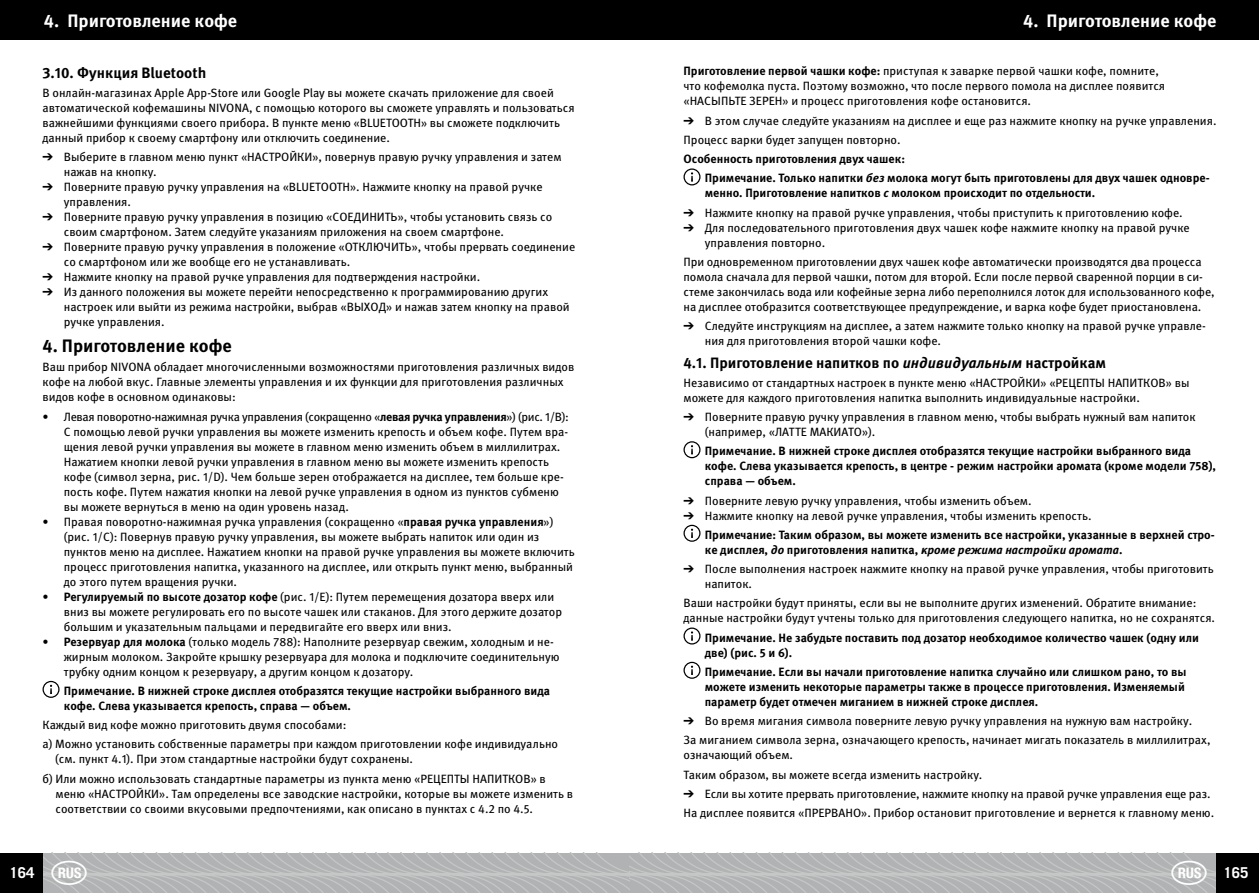
<style>
.page{position:relative;width:1259px;height:893px;background:#fff}
.page>*{position:absolute;margin:0;border:0;box-sizing:border-box;transform-origin:0 0}
.t1{font:700 18px "Meta Pro";color:#fff}
.t2{font:700 18px "Meta Pro";color:#000}
.t3{font:700 15px "Meta Pro";color:#000}
.t4{font:700 15px "Trade Gothic LT Std";color:#fff}
.t5{font:12px/15px "Meta Pro";color:#000}
.t6{font:700 12px/15px "Meta Pro";color:#000}
.s1{font-weight:700}
.s2{font-style:italic}
.s3{font-weight:700;font-style:italic}
</style>
<div class="page">
<svg style="left:43px;top:681px;width:17px;height:17px"></svg>
<svg style="left:683px;top:168px;width:17px;height:17px"></svg>
<svg style="left:683px;top:441px;width:17px;height:17px"></svg>
<svg style="left:683px;top:525px;width:17px;height:17px"></svg>
<svg style="left:683px;top:627px;width:17px;height:17px"></svg>
<svg style="left:683px;top:662px;width:17px;height:17px"></svg>
<div style="left:0;top:0;width:1258px;height:40px;background:#000"></div>
<div style="left:1216px;top:853px;width:42px;height:40px;background:#000"></div>
<div style="left:0;top:853px;width:42px;height:40px;background:#000"></div>
<svg style="left:42px;top:853px;width:1174px;height:40px;background:#b5b6b7"></svg>
<h1 class="t1" style="left:44px;top:9px;width:195px">4. Приготовление кофе</h1>
<h1 class="t1" style="left:1023px;top:9px;width:195px">4. Приготовление кофе</h1>
<p class="t3" style="left:43px;top:63px;width:165px">3.10. Функция Bluetooth</p>
<p class="t5" style="left:43px;top:85px;width:533px">В онлайн-магазинах Apple App-Store или Google Play вы можете скачать приложение для своей автоматической кофемашины NIVONA, с помощью которого вы сможете управлять и пользоваться важнейшими функциями своего прибора. В пункте меню «BLUETOOTH» вы сможете подключить данный прибор к своему смартфону или отключить соединение.</p>
<p class="t5" style="left:64px;top:150px;width:513px">Выберите в главном меню пункт «НАСТРОЙКИ», повернув правую ручку управления и затем нажав на кнопку.<br>Поверните правую ручку управления на «BLUETOOTH». Нажмите кнопку на правой ручке управления.<br>Поверните правую ручку управления в позицию «СОЕДИНИТЬ», чтобы установить связь со своим смартфоном. Затем следуйте указаниям приложения на своем смартфоне.<br>Поверните правую ручку управления в положение «ОТКЛЮЧИТЬ», чтобы прервать соединение со смартфоном или же вообще его не устанавливать.<br>Нажмите кнопку на правой ручке управления для подтверждения настройки.<br>Из данного положения вы можете перейти непосредственно к программированию других настроек или выйти из режима настройки, выбрав «ВЫХОД» и нажав затем кнопку на правой ручке управления.</p>
<h1 class="t2" style="left:43px;top:334px;width:191px">4. Приготовление кофе</h1>
<p class="t5" style="left:43px;top:360px;width:533px">Ваш прибор NIVONA обладает многочисленными возможностями приготовления различных видов кофе на любой вкус. Главные элементы управления и их функции для приготовления различных видов кофе в основном одинаковы:</p>
<p class="t5" style="left:64px;top:409px;width:507px;text-indent:-21px">• Левая поворотно-нажимная ручка управления (сокращенно «<span class="s1">левая ручка управления</span>») (рис. 1/B):<br>С помощью левой ручки управления вы можете изменить крепость и объем кофе. Путем вра&shy;щения левой ручки управления вы можете в главном меню изменить объем в миллилитрах.<br>Нажатием кнопки левой ручки управления в главном меню вы можете изменить крепость кофе (символ зерна, рис. 1/D). Чем больше зерен отображается на дисплее, тем больше кре&shy;пость кофе. Путем нажатия кнопки на левой ручке управления в одном из пунктов субменю вы можете вернуться в меню на один уровень назад.</p>
<p class="t5" style="left:64px;top:514px;width:512px;text-indent:-21px">• Правая поворотно-нажимная ручка управления (сокращенно «<span class="s1">правая ручка управления</span>») (рис. 1/С): Повернув правую ручку управления, вы можете выбрать напиток или один из пунктов меню на дисплее. Нажатием кнопки на правой ручке управления вы можете включить процесс приготовления напитка, указанного на дисплее, или открыть пункт меню, выбранный до этого путем вращения ручки.</p>
<p class="t5" style="left:64px;top:589px;width:500px;text-indent:-21px">• <span class="s1">Регулируемый по высоте дозатор кофе</span> (рис. 1/E): Путем перемещения дозатора вверх или вниз вы можете регулировать его по высоте чашек или стаканов. Для этого держите дозатор большим и указательным пальцами и передвигайте его вверх или вниз.</p>
<p class="t5" style="left:64px;top:634px;width:497px;text-indent:-21px">• <span class="s1">Резервуар для молока</span> (только модель 788): Наполните резервуар свежим, холодным и не&shy;жирным молоком. Закройте крышку резервуара для молока и подключите соединительную трубку одним концом к резервуару, а другим концом к дозатору.</p>
<p class="t6" style="left:64px;top:683px;width:488px">Примечание. В нижней строке дисплея отобразятся текущие настройки выбранного вида кофе. Слева указывается крепость, справа — объем.</p>
<p class="t5" style="left:43px;top:715px;width:517px;line-height:19.2px">Каждый вид кофе можно приготовить двумя способами:<br>a) Можно установить собственные параметры при каждом приготовлении кофе индивидуально</p>
<p class="t5" style="left:43px;top:750px;width:505px;line-height:19.2px;text-indent:13px">(см. пункт 4.1). При этом стандартные настройки будут сохранены.<br>б) Или можно использовать стандартные параметры из пункта меню «РЕЦЕПТЫ НАПИТКОВ» в</p>
<p class="t5" style="left:56px;top:786px;width:519px">меню «НАСТРОЙКИ». Там определены все заводские настройки, которые вы можете изменить в соответствии со своими вкусовыми предпочтениями, как описано в пунктах с 4.2 по 4.5.</p>
<p class="t5" style="left:683px;top:64px;width:483px"><span class="s1">Приготовление первой чашки кофе:</span> приступая к заварке первой чашки кофе, помните, что кофемолка пуста. Поэтому возможно, что после первого помола на дисплее появится «НАСЫПЬТЕ ЗЕРЕН» и процесс приготовления кофе остановится.</p>
<p class="t5" style="left:683px;top:111px;width:534px;line-height:19.2px;text-indent:21px">В этом случае следуйте указаниям на дисплее и еще раз нажмите кнопку на ручке управления.<br>Процесс варки будет запущен повторно.</p>
<p class="t6" style="left:705px;top:150px;width:506px;line-height:19.2px;text-indent:-21px">Особенность приготовления двух чашек:<br>Примечание. Только напитки <span class="s2">без</span> молока могут быть приготовлены для двух чашек одновре-</p>
<p class="t5" style="left:705px;top:184px;width:479px;line-height:19.2px"><span class="s1">менно. Приготовление напитков</span> <span class="s3">с</span> <span class="s1">молоком происходит по отдельности.<br></span>Нажмите кнопку на правой ручке управления, чтобы приступить к приготовлению кофе.</p>
<p class="t5" style="left:705px;top:220px;width:486px">Для последовательного приготовления двух чашек кофе нажмите кнопку на правой ручке управления повторно.</p>
<p class="t5" style="left:683px;top:254px;width:533px">При одновременном приготовлении двух чашек кофе автоматически производятся два процесса помола сначала для первой чашки, потом для второй. Если после первой сваренной порции в си&shy;стеме закончилась вода или кофейные зерна либо переполнился лоток для использованного кофе, на дисплее отобразится соответствующее предупреждение, и варка кофе будет приостановлена.</p>
<p class="t5" style="left:705px;top:319px;width:503px">Следуйте инструкциям на дисплее, а затем нажмите только кнопку на правой ручке управле&shy;ния для приготовления второй чашки кофе.</p>
<p class="t3" style="left:683px;top:353px;width:424px">4.1. Приготовление напитков по <span class="s2">индивидуальным</span> настройкам</p>
<p class="t5" style="left:683px;top:375px;width:507px">Независимо от стандартных настроек в пункте меню «НАСТРОЙКИ» «РЕЦЕПТЫ НАПИТКОВ» вы можете для каждого приготовления напитка выполнить индивидуальные настройки.</p>
<p class="t5" style="left:705px;top:409px;width:492px">Поверните правую ручку управления в главном меню, чтобы выбрать нужный вам напиток (например, «ЛАТТЕ МАКИАТО»).</p>
<p class="t6" style="left:705px;top:444px;width:513px">Примечание. В нижней строке дисплея отобразятся текущие настройки выбранного вида кофе. Слева указывается крепость, в центре - режим настройки аромата (кроме модели 758), справа — объем.</p>
<p class="t5" style="left:705px;top:493px;width:388px">Поверните левую ручку управления, чтобы изменить объем.<br>Нажмите кнопку на левой ручке управления, чтобы изменить крепость.</p>
<p class="t6" style="left:705px;top:527px;width:511px">Примечание: Таким образом, вы можете изменить все настройки, указанные в верхней стро&shy;ке дисплея, <span class="s2">до</span> приготовления напитка, <span class="s2">кроме режима настройки аромата</span>.</p>
<p class="t5" style="left:705px;top:561px;width:510px">После выполнения настроек нажмите кнопку на правой ручке управления, чтобы приготовить напиток.</p>
<p class="t5" style="left:683px;top:596px;width:533px">Ваши настройки будут приняты, если вы не выполните других изменений. Обратите внимание: данные настройки будут учтены только для приготовления следующего напитка, но не сохранятся.</p>
<p class="t6" style="left:705px;top:630px;width:496px">Примечание. Не забудьте поставить под дозатор необходимое количество чашек (одну или две) (рис. 5 и 6).</p>
<p class="t6" style="left:705px;top:664px;width:483px">Примечание. Если вы начали приготовление напитка случайно или слишком рано, то вы можете изменить некоторые параметры также в процессе приготовления. Изменяемый параметр будет отмечен миганием в нижней строке дисплея.</p>
<p class="t5" style="left:683px;top:711px;width:528px;line-height:19.2px;text-align:center">Во время мигания символа поверните левую ручку управления на нужную вам настройку.<br>За миганием символа зерна, означающего крепость, начинает мигать показатель в миллилитрах,</p>
<p class="t5" style="left:683px;top:748px;width:111px">означающий объем.</p>
<p class="t5" style="left:683px;top:767px;width:300px">Таким образом, вы можете всегда изменить настройку.</p>
<p class="t5" style="left:705px;top:786px;width:507px">Если вы хотите прервать приготовление, нажмите кнопку на правой ручке управления еще раз.</p>
<p class="t5" style="left:683px;top:805px;width:532px">На дисплее появится «ПРЕРВАНО». Прибор остановит приготовление и вернется к главному меню.</p>
<p class="t4" style="left:9px;top:863px;width:27px">164</p>
<p class="t4" style="left:1223px;top:863px;width:27px">165</p>
</div>
